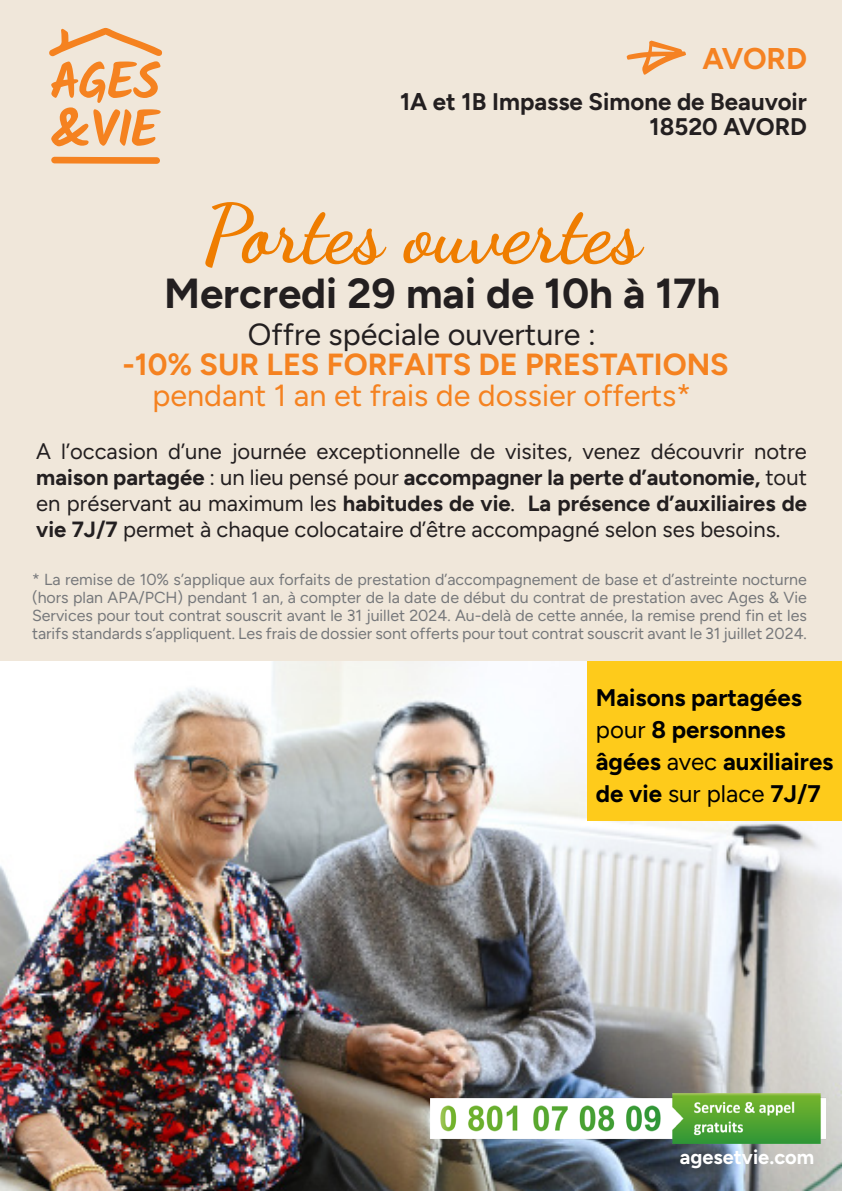
<style>
.page{position:relative;width:842px;height:1191px;background:#f0e7da}
.page>*{position:absolute;margin:0;border:0;box-sizing:border-box;transform-origin:0 0}
.t1{font:700 81.4px "Dancing Script";color:#ef7d00}
.t2{font:700 42px "Figtree";color:#231f20}
.t3{font:30.6px "Figtree";color:#f58220}
.t4{font:700 30.6px "Figtree";color:#f58220}
.t5{font:30.6px "Figtree";color:#231f20}
.t6{font:700 30px "Figtree";letter-spacing:-.005em;color:#f58222}
.t7{font:700 24px "Figtree";color:#000001}
.t8{font:700 24px/25.2px "Figtree";color:#231f20;text-align:right}
.t9{font:22px/26px "Figtree";color:#231f20;text-align:justify}
.t10{font:700 20px "Figtree";color:#fff}
.t11{font:16px/18px "Figtree";color:#76787b;text-align:justify}
.s1{font-weight:700}
.s2{font-weight:400}
</style>
<div class="page">
<img style="left:1px;top:661px;width:841px;height:530px">
<div style="left:587px;top:661px;width:255px;height:160px;background:#fecb1b"></div>
<svg style="left:51px;top:157px;width:109px;height:7px"></svg>
<svg style="left:49px;top:28px;width:113px;height:118px"></svg>
<svg style="left:627px;top:40px;width:59px;height:35px"></svg>
<img style="left:430px;top:1094px;width:395px;height:49px">
<p class="t6" style="left:703px;top:41px;width:106px">AVORD</p>
<p class="t8" style="left:400px;top:89px;width:408px">1A et 1B Impasse Simone de Beauvoir<br>18520 AVORD</p>
<p class="t1" style="left:203px;top:171px;width:440px">Portes ouvertes</p>
<p class="t2" style="left:164px;top:268px;width:558px">Mercredi 29 mai de 10h à 17h</p>
<p class="t5" style="left:248px;top:317px;width:349px">Offre spéciale ouverture :</p>
<p class="t4" style="left:122px;top:346px;width:608px">-10% SUR LES FORFAITS DE PRESTATIONS</p>
<p class="t3" style="left:152px;top:378px;width:540px">pendant 1 an et frais de dossier offerts*</p>
<p class="t9" style="left:36px;top:438px;width:772px">A l’occasion d’une journée exceptionnelle de visites, venez découvrir notre <span class="s1">maison partagée</span> : un lieu pensé pour <span class="s1">accompagner la perte d’autonomie,</span> tout en préservant au maximum les <span class="s1">habitudes de vie</span>. <span class="s1">La présence d’auxiliaires de vie 7J/7</span> permet à chaque colocataire d’être accompagné selon ses besoins.</p>
<p class="t11" style="left:32px;top:570px;width:776px">* La remise de 10% s’applique aux forfaits de prestation d’accompagnement de base et d’astreinte nocturne (hors plan APA/PCH) pendant 1 an, à compter de la date de début du contrat de prestation avec Ages &amp; Vie Services pour tout contrat souscrit avant le 31 juillet 2024. Au-delà de cette année, la remise prend fin et les tarifs standards s’appliquent. Les frais de dossier sont offerts pour tout contrat souscrit avant le 31 juillet 2024.</p>
<p class="t7" style="left:596px;top:683px;width:208px">Maisons partagées</p>
<p class="t7" style="left:596px;top:715px;width:191px"><span class="s2">pour</span> 8 personnes</p>
<p class="t7" style="left:596px;top:747px;width:239px">âgées <span class="s2">avec</span> auxiliaires</p>
<p class="t7" style="left:596px;top:779px;width:226px">de vie <span class="s2">sur place</span> 7J/7</p>
<p class="t10" style="left:680px;top:1145px;width:136px">agesetvie.com</p>
</div>
